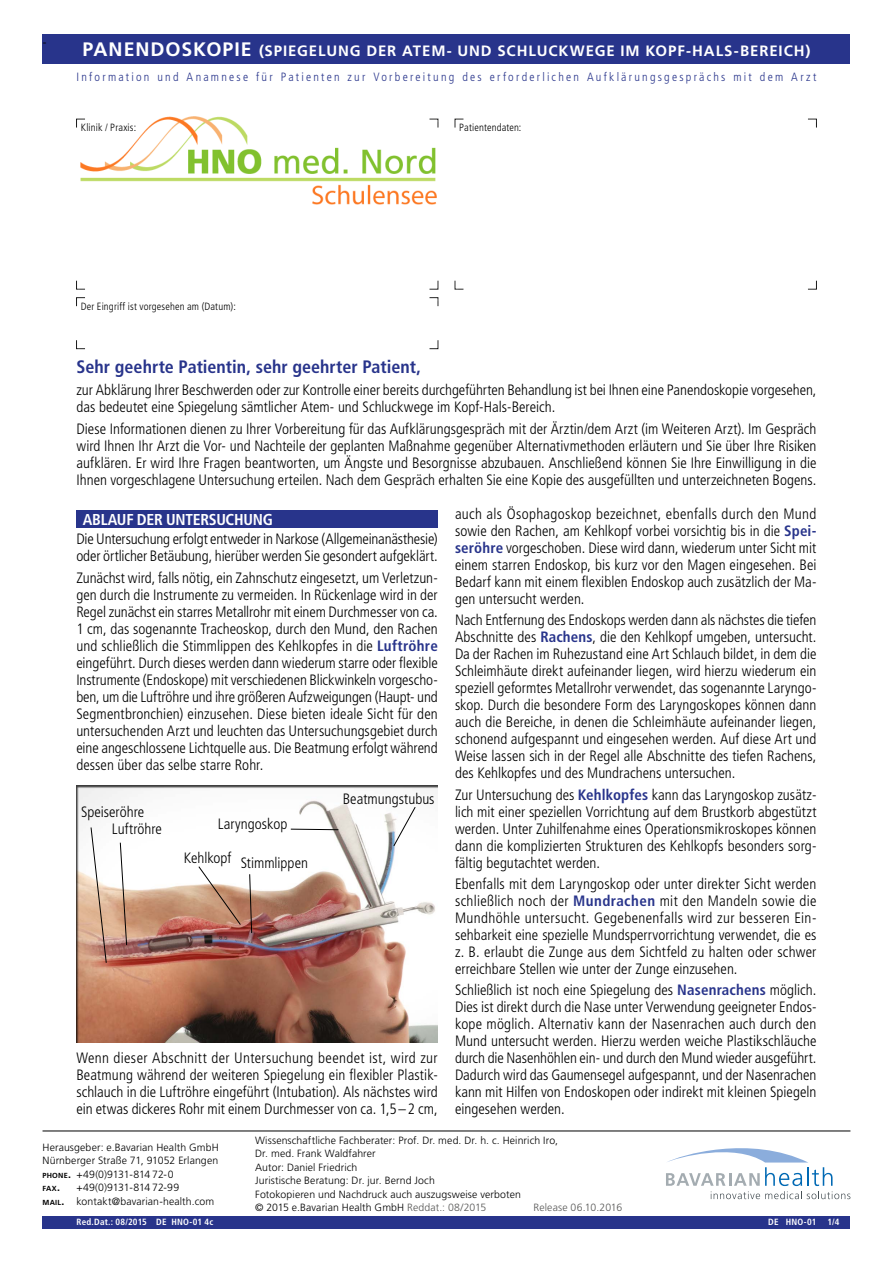
<style>
.page{position:relative;width:893px;height:1263px;background:#fff}
.page>*{position:absolute;margin:0;border:0;box-sizing:border-box;transform-origin:0 0}
.t1{font:700 condensed 18px "Frutiger LT Pro";color:#28348b}
.t2{font:700 condensed 15.75px "Frutiger LT Pro";letter-spacing:-.02em;color:#fff}
.t3{font:300 condensed 15px/17px "Frutiger LT Pro";color:#000;text-align:justify}
.t4{font:700 15px "Frutiger LT Pro";letter-spacing:.06em;color:#fff}
.t5{font:300 condensed 14.25px "Frutiger LT Pro";color:#000}
.t6{font:300 condensed 12px "Frutiger LT Pro";letter-spacing:.185em;color:#28348b}
.t7{font:300 10.5px/13.5px "Frutiger LT Pro";letter-spacing:.01em;color:#000}
.t8{font:300 condensed 10.5px "Frutiger LT Pro";letter-spacing:.015em;color:#000}
.t9{font:300 10.5px "Frutiger LT Pro";letter-spacing:.01em;color:#575756}
.t10{font:700 condensed 9px "Frutiger LT Pro";letter-spacing:.025em;color:#fff}
.t11{font:700 7.35px "Frutiger LT Pro";color:#000}
.s1{font-size:19.5px}
.s2{font-weight:700;color:#28348b}
.s3{font-weight:700;font-size:7.35px}
.s4{font-weight:700}
.s5{font-size:10.5px}
.s6{color:#575756}
</style>
<div class="page">
<div style="left:43px;top:1216px;width:807px;height:13px;background:#28348b"></div>
<div style="left:43px;top:34px;width:807px;height:30px;background:#28348b"></div>
<hr style="left:43px;top:1131px;width:807px;height:1px;background:#000">
<div style="left:417px;top:288px;width:36px;height:21px;background:#000;opacity:.75"></div>
<div style="left:417px;top:271px;width:36px;height:21px;background:#000;opacity:.75"></div>
<div style="left:442px;top:271px;width:36px;height:21px;background:#fff"></div>
<svg style="left:666px;top:1148px;width:184px;height:51px"></svg>
<div style="left:76px;top:510px;width:362px;height:17px;background:#28348b"></div>
<div style="left:63px;top:764px;width:388px;height:281px;background:#000;opacity:.75"></div>
<svg style="left:120px;top:842px;width:7px;height:104px"></svg>
<svg style="left:290px;top:828px;width:49px;height:2px"></svg>
<svg style="left:249px;top:873px;width:3px;height:61px"></svg>
<svg style="left:198px;top:866px;width:43px;height:60px"></svg>
<svg style="left:90px;top:827px;width:17px;height:137px"></svg>
<svg style="left:393px;top:806px;width:23px;height:41px"></svg>
<img style="left:81px;top:117px;width:357px;height:88px">
<p class="t5" style="left:43px;top:34px;width:6px">-</p>
<p class="t4" style="left:83px;top:42px;width:729px"><span class="s1">PANENDOSKOPIE</span> (SPIEGELUNG DER ATEM- UND SCHLUCKWEGE IM KOPF-HALS-BEREICH)</p>
<p class="t6" style="left:77px;top:70px;width:741px">Information und Anamnese für Patienten zur Vorbereitung des erforderlichen Aufklärungsgesprächs mit dem Arzt</p>
<p class="t8" style="left:81px;top:122px;width:57px">Klinik / Praxis:</p>
<p class="t8" style="left:459px;top:122px;width:64px">Patientendaten:</p>
<p class="t8" style="left:81px;top:300px;width:157px">Der Eingriff ist vorgesehen am (Datum):</p>
<p class="t1" style="left:77px;top:356px;width:346px">Sehr geehrte Patientin, sehr geehrter Patient,</p>
<p class="t3" style="left:77px;top:382px;width:741px">zur Abklärung Ihrer Beschwerden oder zur Kontrolle einer bereits durchgeführten Behandlung ist bei Ihnen eine Panendoskopie vorgesehen, das bedeutet eine Spiegelung sämtlicher Atem- und Schluckwege im Kopf-Hals-Bereich.</p>
<p class="t3" style="left:77px;top:420px;width:741px">Diese Informationen dienen zu Ihrer Vorbereitung für das Aufklärungsgespräch mit der Ärztin/dem Arzt (im Weiteren Arzt). Im Gespräch wird Ihnen Ihr Arzt die Vor- und Nachteile der geplanten Maßnahme gegenüber Alternativmethoden erläutern und Sie über Ihre Risiken aufklären. Er wird Ihre Fragen beantworten, um Ängste und Besorgnisse abzubauen. Anschließend können Sie Ihre Einwilligung in die Ihnen vorgeschlagene Untersuchung erteilen. Nach dem Gespräch erhalten Sie eine Kopie des ausgefüllten und unterzeichneten Bogens.</p>
<p class="t2" style="left:83px;top:510px;width:192px">ABLAUF DER UNTERSUCHUNG</p>
<p class="t3" style="left:76px;top:531px;width:363px">Die Untersuchung erfolgt entweder in Narkose (Allgemeinanästhesie) oder örtlicher Betäubung, hierüber werden Sie gesondert aufgeklärt.</p>
<p class="t3" style="left:76px;top:569px;width:363px">Zunächst wird, falls nötig, ein Zahnschutz eingesetzt, um Verletzun&shy;gen durch die Instrumente zu vermeiden. In Rückenlage wird in der Regel zunächst ein starres Metallrohr mit einem Durchmesser von ca.<br>1 cm, das sogenannte Tracheoskop, durch den Mund, den Rachen und schließlich die Stimmlippen des Kehlkopfes in die <span class="s2">Luftröhre </span>eingeführt. Durch dieses werden dann wiederum starre oder flexible Instrumente (Endoskope) mit verschiedenen Blickwinkeln vorgescho&shy;ben, um die Luftröhre und ihre größeren Aufzweigungen (Haupt- und Segmentbronchien) einzusehen. Diese bieten ideale Sicht für den untersuchenden Arzt und leuchten das Untersuchungsgebiet durch eine angeschlossene Lichtquelle aus. Die Beatmung erfolgt während dessen über das selbe starre Rohr.</p>
<p class="t3" style="left:455px;top:505px;width:363px">auch als Ösophagoskop bezeichnet, ebenfalls durch den Mund sowie den Rachen, am Kehlkopf vorbei vorsichtig bis in die <span class="s2">Spei&shy;seröhre</span> vorgeschoben. Diese wird dann, wiederum unter Sicht mit einem starren Endoskop, bis kurz vor den Magen eingesehen. Bei Bedarf kann mit einem flexiblen Endoskop auch zusätzlich der Ma&shy;gen untersucht werden.</p>
<p class="t3" style="left:455px;top:612px;width:363px">Nach Entfernung des Endoskops werden dann als nächstes die tiefen Abschnitte des <span class="s2">Rachens</span>, die den Kehlkopf umgeben, untersucht.<br>Da der Rachen im Ruhezustand eine Art Schlauch bildet, in dem die Schleimhäute direkt aufeinander liegen, wird hierzu wiederum ein speziell geformtes Metallrohr verwendet, das sogenannte Laryngo&shy;skop. Durch die besondere Form des Laryngoskopes können dann auch die Bereiche, in denen die Schleimhäute aufeinander liegen, schonend aufgespannt und eingesehen werden. Auf diese Art und Weise lassen sich in der Regel alle Abschnitte des tiefen Rachens, des Kehlkopfes und des Mundrachens untersuchen.</p>
<p class="t3" style="left:455px;top:786px;width:363px">Zur Untersuchung des <span class="s2">Kehlkopfes</span> kann das Laryngoskop zusätz&shy;lich mit einer speziellen Vorrichtung auf dem Brustkorb abgestützt werden. Unter Zuhilfenahme eines Operationsmikroskopes können dann die komplizierten Strukturen des Kehlkopfs besonders sorg&shy;fältig begutachtet werden.</p>
<p class="t3" style="left:455px;top:875px;width:363px">Ebenfalls mit dem Laryngoskop oder unter direkter Sicht werden schließlich noch der <span class="s2">Mundrachen</span> mit den Mandeln sowie die Mundhöhle untersucht. Gegebenenfalls wird zur besseren Ein&shy;sehbarkeit eine spezielle Mundsperrvorrichtung verwendet, die es z. B. erlaubt die Zunge aus dem Sichtfeld zu halten oder schwer erreichbare Stellen wie unter der Zunge einzusehen.</p>
<p class="t3" style="left:455px;top:982px;width:363px">Schließlich ist noch eine Spiegelung des <span class="s2">Nasenrachens</span> möglich.<br>Dies ist direkt durch die Nase unter Verwendung geeigneter Endos&shy;kope möglich. Alternativ kann der Nasenrachen auch durch den Mund untersucht werden. Hierzu werden weiche Plastikschläuche durch die Nasenhöhlen ein- und durch den Mund wieder ausgeführt.<br>Dadurch wird das Gaumensegel aufgespannt, und der Nasenrachen kann mit Hilfen von Endoskopen oder indirekt mit kleinen Spiegeln eingesehen werden.</p>
<p class="t3" style="left:343px;top:790px;width:93px">Beatmungstubus</p>
<p class="t3" style="left:81px;top:803px;width:65px">Speiseröhre</p>
<p class="t3" style="left:218px;top:816px;width:71px">Laryngoskop</p>
<p class="t3" style="left:184px;top:854px;width:126px">Kehlkopf Stimmlippen</p>
<p class="t3" style="left:112px;top:820px;width:52px">Luftröhre</p>
<p class="t3" style="left:76px;top:1050px;width:363px">Wenn dieser Abschnitt der Untersuchung beendet ist, wird zur Beatmung während der weiteren Spiegelung ein flexibler Plastik&shy;schlauch in die Luftröhre eingeführt (Intubation). Als nächstes wird ein etwas dickeres Rohr mit einem Durchmesser von ca. 1,5 –2 cm,</p>
<p class="t7" style="left:43px;top:1140px;width:178px;text-align:justify">Herausgeber: e.Bavarian Health GmbH Nürnberger Straße 71, 91052 Erlangen <span class="s3">PHONE</span><span class="s4">.</span> +49(0)9131-814 72-0</p>
<p class="t11" style="left:43px;top:1184px;width:19px">FAX<span class="s5">.</span></p>
<p class="t7" style="left:43px;top:1181px;width:173px;text-align:center">+49(0)9131-814 72-99<br><span class="s3">MAIL</span><span class="s4">.</span> kontakt@bavarian-health.com</p>
<p class="t7" style="left:255px;top:1133px;width:304px">Wissenschaftliche Fachberater: Prof. Dr. med. Dr. h. c. Heinrich Iro, Dr. med. Frank Waldfahrer<br>Autor: Daniel Friedrich<br>Juristische Beratung: Dr. jur. Bernd Joch<br>Fotokopieren und Nachdruck auch auszugsweise verboten<br>© 2015 e.Bavarian Health GmbH <span class="s6">Reddat.: 08/2015</span></p>
<p class="t9" style="left:533px;top:1201px;width:90px">Release 06.10.2016</p>
<p class="t10" style="left:77px;top:1216px;width:138px">Red.Dat.: 08/2015 DE HNO-01 4c</p>
<p class="t10" style="left:768px;top:1216px;width:73px">DE HNO-01 1/4</p>
</div>
